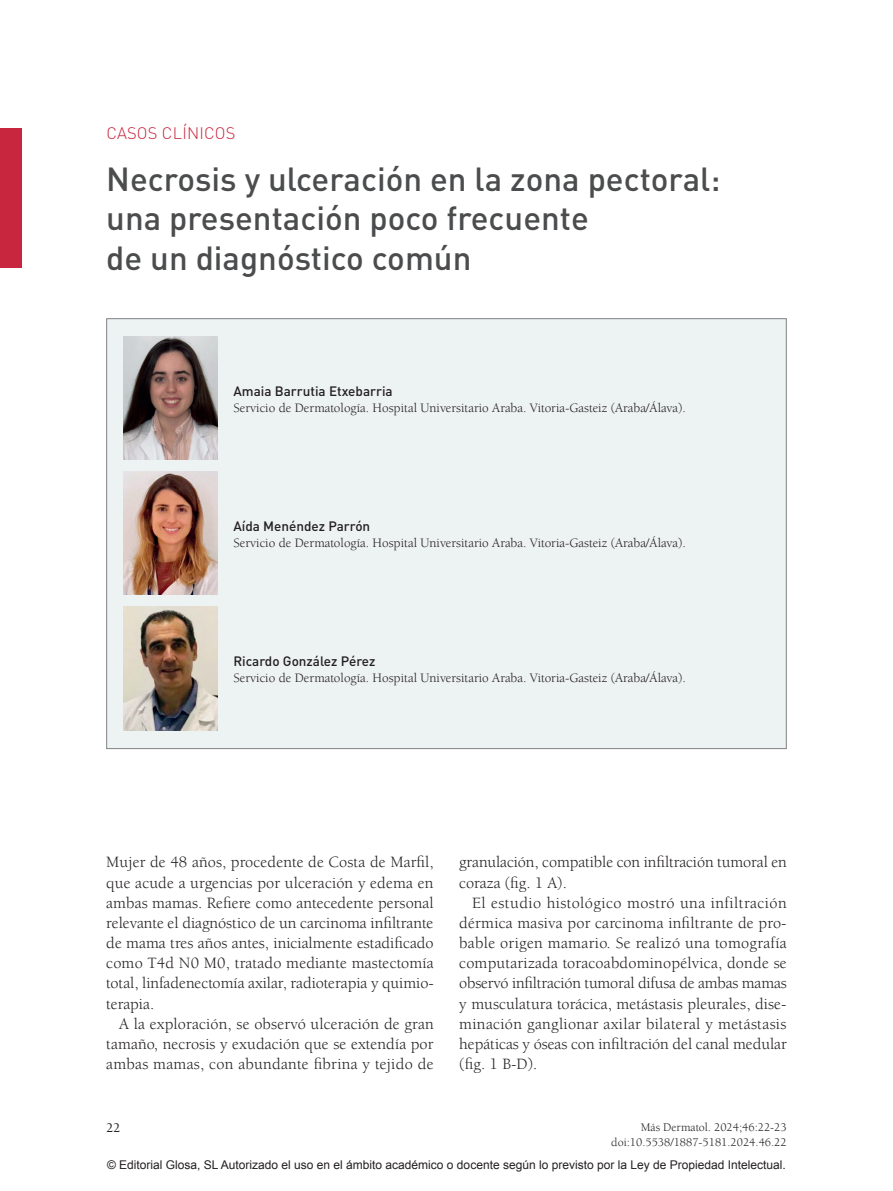
<style>
.page{position:relative;width:893px;height:1191px;background:#fff}
.page>*{position:absolute;margin:0;border:0;box-sizing:border-box;transform-origin:0 0}
.t1{font:500 33px/39.6px "DIN Pro";color:#4b4c4d}
.t2{font:300 16.5px "DIN Pro";letter-spacing:.01em;color:#c8263f}
.t3{font:16.2px/20.1px "Berkeley Pro";letter-spacing:-.005em;color:#231f20;text-align:justify}
.t4{font:500 13.5px "DIN Pro";color:#231f20}
.t5{font:500 13.5px "Berkeley Pro";color:#231f20}
.t6{font:13.2px "Berkeley Pro";color:#231f20}
.t7{font:12px "Arial";color:#231f20}
.t8{font:12px/14.4px "Berkeley Pro";color:#231f20;text-align:right}
</style>
<div class="page">
<div style="left:0;top:128px;width:21px;height:139px;background:#c8263f"></div>
<div style="left:106px;top:318px;width:681px;height:431px;background:#edf2f3;border:1px solid #808285"></div>
<img style="left:124px;top:336px;width:93px;height:123px">
<img style="left:124px;top:471px;width:93px;height:124px">
<img style="left:124px;top:606px;width:93px;height:124px">
<p class="t2" style="left:106px;top:122px;width:131px">CASOS CLÍNICOS</p>
<h1 class="t1" style="left:106px;top:157px;width:616px">Necrosis y ulceración en la zona pectoral: una presentación poco frecuente<br>de un diagnóstico común</h1>
<p class="t4" style="left:233px;top:382px;width:161px">Amaia Barrutia Etxebarria</p>
<p class="t6" style="left:233px;top:400px;width:454px">Servicio de Dermatología. Hospital Universitario Araba. Vitoria-Gasteiz (Araba/Álava).</p>
<p class="t4" style="left:233px;top:517px;width:138px">Aída Menéndez Parrón</p>
<p class="t6" style="left:233px;top:535px;width:454px">Servicio de Dermatología. Hospital Universitario Araba. Vitoria-Gasteiz (Araba/Álava).</p>
<p class="t4" style="left:233px;top:652px;width:144px">Ricardo González Pérez</p>
<p class="t6" style="left:233px;top:671px;width:454px">Servicio de Dermatología. Hospital Universitario Araba. Vitoria-Gasteiz (Araba/Álava).</p>
<p class="t3" style="left:106px;top:852px;width:329px">Mujer de 48 años, procedente de Costa de Marfil, que acude a urgencias por ulceración y edema en ambas mamas. Refiere como antecedente personal relevante el diagnóstico de un carcinoma infiltrante de mama tres años antes, inicialmente estadificado como T4d N0 M0, tratado mediante mastectomía total, linfadenectomía axilar, radioterapia y quimio&shy;terapia.</p>
<p class="t3" style="left:106px;top:1013px;width:329px;text-indent:13px">A la exploración, se observó ulceración de gran tamaño, necrosis y exudación que se extendía por ambas mamas, con abundante fibrina y tejido de</p>
<p class="t5" style="left:106px;top:1120px;width:16px">22</p>
<p class="t3" style="left:459px;top:852px;width:329px">granulación, compatible con infiltración tumoral en coraza (fig. 1 A).</p>
<p class="t3" style="left:459px;top:892px;width:329px;text-indent:13px">El estudio histológico mostró una infiltración dérmica masiva por carcinoma infiltrante de pro&shy;bable origen mamario. Se realizó una tomografía computarizada toracoabdominopélvica, donde se observó infiltración tumoral difusa de ambas mamas y musculatura torácica, metástasis pleurales, dise&shy;minación ganglionar axilar bilateral y metástasis hepáticas y óseas con infiltración del canal medular (fig. 1 B-D).</p>
<p class="t8" style="left:611px;top:1120px;width:177px">Más Dermatol. 2024;46:22-23 doi:10.5538/1887-5181.2024.46.22</p>
<p class="t7" style="left:107px;top:1156px;width:680px">© Editorial Glosa, SL Autorizado el uso en el ámbito académico o docente según lo previsto por la Ley de Propiedad Intelectual.</p>
</div>
